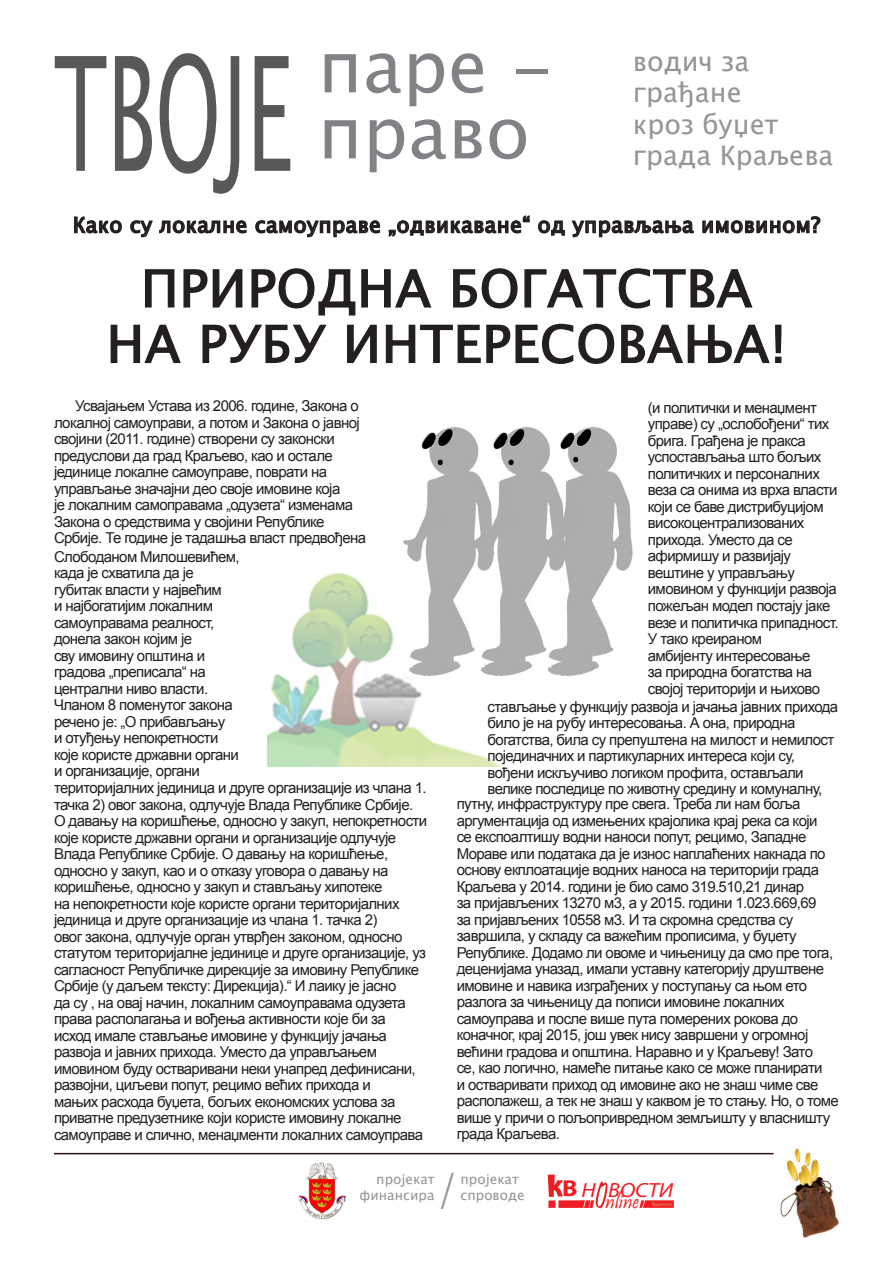
<style>
.page{position:relative;width:893px;height:1263px;background:#fff}
.page>*{position:absolute;margin:0;border:0;box-sizing:border-box;transform-origin:0 0}
.t1{font:158.7px "Lucida Sans Unicode";color:#57585a;scale:.53 1}
.t2{font:72px "Lucida Sans Unicode";color:#808285}
.t3{font:51px "Lucida Sans Unicode";letter-spacing:.02em;color:#231f20}
.t4{font:42px "Lucida Sans Unicode";color:#939598}
.t5{font:27px "Lucida Sans Unicode";color:#939598}
.t6{font:22.2px "Pristina";color:#ee1d23}
.t7{font:21px "Lucida Sans Unicode";letter-spacing:.02em;color:#231f20}
.t8{font:italic 20.55px "Myriad Pro";color:#ee1d23;scale:1.11 1}
.t9{font:15px/16.5px "Arial";letter-spacing:-.04em;color:#231f20}
.t10{font:13.5px "Lucida Sans Unicode";color:#939598}
.t11{font:700 2.85px "Myriad Pro";color:#f36f51;scale:1.11 1}
.s1{font-weight:700;font-style:normal;font-size:23.1px}
</style>
<div class="page">
<img style="left:773px;top:1148px;width:66px;height:90px">
<hr style="left:54px;top:1153px;width:719px;height:1px;background:#2f0f10">
<img style="left:298px;top:1162px;width:48px;height:58px">
<svg style="left:548px;top:1174px;width:59px;height:34px"></svg>
<svg style="left:639px;top:1200px;width:35px;height:8px"></svg>
<svg style="left:74px;top:216px;width:48px;height:18px"></svg>
<svg style="left:130px;top:220px;width:117px;height:18px"></svg>
<svg style="left:255px;top:220px;width:126px;height:18px"></svg>
<svg style="left:388px;top:215px;width:142px;height:22px"></svg>
<svg style="left:538px;top:220px;width:156px;height:18px"></svg>
<svg style="left:702px;top:216px;width:119px;height:18px"></svg>
<svg style="left:145px;top:269px;width:30px;height:39px"></svg>
<svg style="left:183px;top:269px;width:60px;height:39px"></svg>
<svg style="left:251px;top:268px;width:181px;height:48px"></svg>
<svg style="left:453px;top:268px;width:65px;height:41px"></svg>
<svg style="left:524px;top:268px;width:229px;height:41px"></svg>
<svg style="left:110px;top:324px;width:71px;height:40px"></svg>
<svg style="left:202px;top:324px;width:125px;height:40px"></svg>
<svg style="left:347px;top:324px;width:30px;height:40px"></svg>
<svg style="left:385px;top:323px;width:397px;height:41px"></svg>
<img style="left:268px;top:427px;width:365px;height:339px">
<p class="t1" style="left:54px;top:-11px;width:451px">ТВОЈЕ</p>
<p class="t2" style="left:318px;top:10px;width:236px">паре -</p>
<p class="t2" style="left:318px;top:76px;width:214px">право</p>
<p class="t5" style="left:633px;top:40px;width:118px">водич за</p>
<p class="t5" style="left:633px;top:71px;width:110px">грађане</p>
<p class="t5" style="left:633px;top:103px;width:147px">кроз буџет</p>
<p class="t5" style="left:633px;top:134px;width:202px">града Краљева</p>
<p class="t7" style="left:73px;top:208px;width:749px">Како су локалне самоуправе „одвикаване“ од управљања имовином?</p>
<p class="t3" style="left:141px;top:248px;width:613px">ПРИРОДНА БОГАТСТВА</p>
<p class="t3" style="left:107px;top:304px;width:681px">НА РУБУ ИНТЕРЕСОВАЊА!</p>
<p class="t9" style="left:54px;top:398px;width:314px;text-indent:21px">Усвајањем Устава из 2006. године, Закона о локалној самоуправи, а потом и Закона о јавној својини (2011. године) створени су законски предуслови да град Краљево, као и остале јединице локалне самоуправе, поврати на управљање значајни део своје имовине која<br>је локалним самоправама „одузета“ изменама Закона о средствима у својини Републике Србије. Те године је тадашња власт предвођена</p>
<p class="t9" style="left:54px;top:548px;width:187px">Слободаном Милошевићем, када је схватила да је губитак власти у највећим<br>и најбогатијим локалним самоуправама реалност, донела закон којим је<br>сву имовину општина и градова „преписала“ на централни ниво власти.<br>Чланом 8 поменутог закона речено је: „О прибављању<br>и отуђењу непокретности које користе државни органи и организације, органи</p>
<p class="t9" style="left:54px;top:780px;width:375px">територијалних јединица и друге организације из члана 1. тачка 2) овог закона, одлучује Влада Републике Србије.<br>О давању на коришћење, односно у закуп, непокретности које користе државни органи и организације одлучује Влада Републике Србије. О давању на коришћење, односно у закуп, као и о отказу уговора о давању на коришћење, односно у закуп и стављању хипотеке<br>на непокретности које користе органи територијалних јединица и друге организације из члана 1. тачка 2)<br>овог закона, одлучује орган утврђен законом, односно статутом територијалне јединице и друге организације, уз сагласност Републичке дирекције за имовину Републике Србије (у даљем тексту: Дирекција).“ И лаику је јасно<br>да су , на овај начин, локалним самоуправама одузета права располагања и вођења активности које би за<br>исход имале стављање имовине у функцију јачања развоја и јавних прихода. Уместо да управљањем имовином буду остваривани неки унапред дефинисани, развојни, циљеви попут, рецимо већих прихода и<br>мањих расхода буџета, бољих економских услова за приватне предузетнике који користе имовину локалне самоуправе и слично, менаџменти локалних самоуправа</p>
<p class="t9" style="left:648px;top:400px;width:192px">(и политички и менаџмент управе) су „ослобођени“ тих брига. Грађена је пракса успостављања што бољих политичких и персоналних веза са онима из врха власти који се баве дистрибуцијом високоцентрализованих прихода. Уместо да се афирмишу и развијају вештине у управљању имовином у функцији развоја пожељан модел постају јаке везе и политичка припадност.<br>У тако креираном<br>амбијенту интересовање<br>за природна богатства на својој територији и њихово</p>
<p class="t9" style="left:488px;top:698px;width:352px">стављање у функцију развоја и јачања јавних прихода било је на рубу интересовања. А она, природна богатства, била су препуштена на милост и немилост појединачних и партикуларних интереса који су, вођени искључиво логиком профита, остављали велике последице по животну средину и комуналну,</p>
<p class="t9" style="left:457px;top:796px;width:384px">путну, инфраструктуру пре свега. Треба ли нам боља аргументација од измењених крајолика крај река са који<br>се експоалтишу водни наноси попут, рецимо, Западне Мораве или података да је износ наплаћених накнада по основу екплоатације водних наноса на територији града Краљева у 2014. години је био само 319.510,21 динар<br>за пријављених 13270 м3, а у 2015. години 1.023.669,69<br>за пријављених 10558 м3. И та скромна средства су завршила, у складу са важећим прописима, у буџету Републике. Додамо ли овоме и чињеницу да смо пре тога, деценијама уназад, имали уставну категорију друштвене имовине и навика изграђених у поступању са њом ето разлога за чињеницу да пописи имовине локалних самоуправа и после више пута померених рокова до коначног, крај 2015, још увек нису завршени у огромној већини градова и општина. Наравно и у Краљеву! Зато<br>се, као логично, намеће питање како се може планирати<br>и остваривати приход од имовине ако не знаш чиме све располажеш, а тек не знаш у каквом је то стању. Но, о томе више у причи о пољопривредном земљишту у власништу града Краљева.</p>
<p class="t4" style="left:436px;top:1155px;width:24px">/</p>
<p class="t10" style="left:376px;top:1168px;width:60px">пројекат</p>
<p class="t10" style="left:359px;top:1184px;width:77px">финансира</p>
<p class="t10" style="left:460px;top:1168px;width:60px">пројекат</p>
<p class="t10" style="left:460px;top:1184px;width:66px">спроводе</p>
<p class="t8" style="left:562px;top:1177px;width:102px"><span class="s1">В</span> Н ВОСТИ</p>
<p class="t6" style="left:605px;top:1189px;width:35px">nline</p>
<p class="t11" style="left:654px;top:1202px;width:18px">РАЉЕВАЧКЕ</p>
</div>
